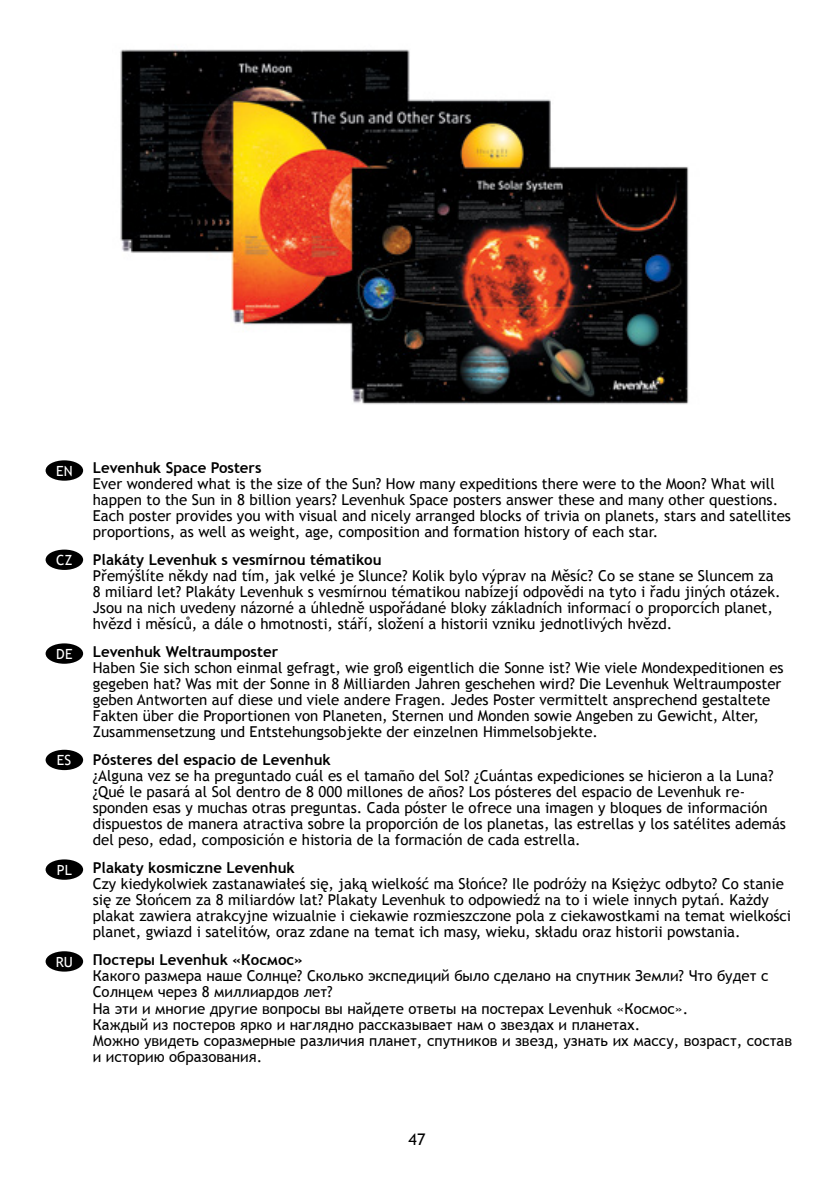
<style>
.page{position:relative;width:840px;height:1191px;background:#fff}
.page>*{position:absolute;margin:0;border:0;box-sizing:border-box;transform-origin:0 0}
.t1{font:16px "Trebuchet MS";color:#000}
.t2{font:15px/16px "Trebuchet MS";color:#000}
.t3{font:700 15px "Trebuchet MS";color:#000}
.t4{font:14px "Trebuchet MS";letter-spacing:.01em;color:#fff}
</style>
<div class="page">
<div style="left:46px;top:460px;width:37px;height:21px;background:#000;border-radius:50%"></div>
<div style="left:46px;top:549px;width:37px;height:21px;background:#000;border-radius:50%"></div>
<div style="left:46px;top:643px;width:37px;height:21px;background:#000;border-radius:50%"></div>
<div style="left:46px;top:749px;width:37px;height:21px;background:#000;border-radius:50%"></div>
<div style="left:46px;top:951px;width:37px;height:20px;background:#000;border-radius:50%"></div>
<div style="left:46px;top:859px;width:37px;height:20px;background:#000;border-radius:50%"></div>
<img style="left:120px;top:49px;width:569px;height:356px">
<p class="t4" style="left:56px;top:462px;width:18px">EN</p>
<p class="t4" style="left:56px;top:551px;width:18px">СZ</p>
<p class="t4" style="left:56px;top:645px;width:18px">DE</p>
<p class="t4" style="left:57px;top:751px;width:16px">ES</p>
<p class="t4" style="left:57px;top:861px;width:16px">PL</p>
<p class="t4" style="left:56px;top:952px;width:19px">RU</p>
<p class="t3" style="left:93px;top:458px;width:170px">Levenhuk Space Posters</p>
<p class="t2" style="left:93px;top:476px;width:699px">Ever wondered what is the size of the Sun? How many expeditions there were to the Moon? What will happen to the Sun in 8 billion years? Levenhuk Space posters answer these and many other questions.<br>Each poster provides you with visual and nicely arranged blocks of trivia on planets, stars and satellites proportions, as well as weight, age, composition and formation history of each star.</p>
<p class="t3" style="left:93px;top:550px;width:290px">Plakáty Levenhuk s vesmírnou tématikou</p>
<p class="t2" style="left:93px;top:568px;width:688px">Přemýšlíte někdy nad tím, jak velké je Slunce? Kolik bylo výprav na Měsíc? Co se stane se Sluncem za 8 miliard let? Plakáty Levenhuk s vesmírnou tématikou nabízejí odpovědi na tyto i řadu jiných otázek.<br>Jsou na nich uvedeny názorné a úhledně uspořádané bloky základních informací o proporcích planet, hvězd i měsíců, a dále o hmotnosti, stáří, složení a historii vzniku jednotlivých hvězd.</p>
<p class="t3" style="left:93px;top:642px;width:187px">Levenhuk Weltraumposter</p>
<p class="t2" style="left:93px;top:660px;width:692px">Haben Sie sich schon einmal gefragt, wie groß eigentlich die Sonne ist? Wie viele Mondexpeditionen es gegeben hat? Was mit der Sonne in 8 Milliarden Jahren geschehen wird? Die Levenhuk Weltraumposter geben Antworten auf diese und viele andere Fragen. Jedes Poster vermittelt ansprechend gestaltete Fakten über die Proportionen von Planeten, Sternen und Monden sowie Angeben zu Gewicht, Alter, Zusammensetzung und Entstehungsobjekte der einzelnen Himmelsobjekte.</p>
<p class="t3" style="left:93px;top:750px;width:239px">Pósteres del espacio de Levenhuk</p>
<p class="t2" style="left:93px;top:768px;width:694px">¿Alguna vez se ha preguntado cuál es el tamaño del Sol? ¿Cuántas expediciones se hicieron a la Luna? ¿Qué le pasará al Sol dentro de 8 000 millones de años? Los pósteres del espacio de Levenhuk re&shy;sponden esas y muchas otras preguntas. Cada póster le ofrece una imagen y bloques de información dispuestos de manera atractiva sobre la proporción de los planetas, las estrellas y los satélites además del peso, edad, composición e historia de la formación de cada estrella.</p>
<p class="t3" style="left:93px;top:858px;width:203px">Plakaty kosmiczne Levenhuk</p>
<p class="t2" style="left:93px;top:876px;width:699px">Czy kiedykolwiek zastanawiałeś się, jaką wielkość ma Słońce? Ile podróży na Księżyc odbyto? Co stanie się ze Słońcem za 8 miliardów lat? Plakaty Levenhuk to odpowiedź na to i wiele innych pytań. Każdy plakat zawiera atrakcyjne wizualnie i ciekawie rozmieszczone pola z ciekawostkami na temat wielkości planet, gwiazd i satelitów, oraz zdane na temat ich masy, wieku, składu oraz historii powstania.</p>
<p class="t3" style="left:93px;top:950px;width:212px">Постеры Levenhuk «Космос»</p>
<p class="t2" style="left:93px;top:968px;width:700px">Какого размера наше Солнце? Сколько экспедиций было сделано на спутник Земли? Что будет с Солнцем через 8 миллиардов лет?<br>На эти и многие другие вопросы вы найдете ответы на постерах Levenhuk «Космос».<br>Каждый из постеров ярко и наглядно рассказывает нам о звездах и планетах.<br>Можно увидеть соразмерные различия планет, спутников и звезд, узнать их массу, возраст, состав и историю образования.</p>
<p class="t1" style="left:408px;top:1129px;width:18px">47</p>
</div>
